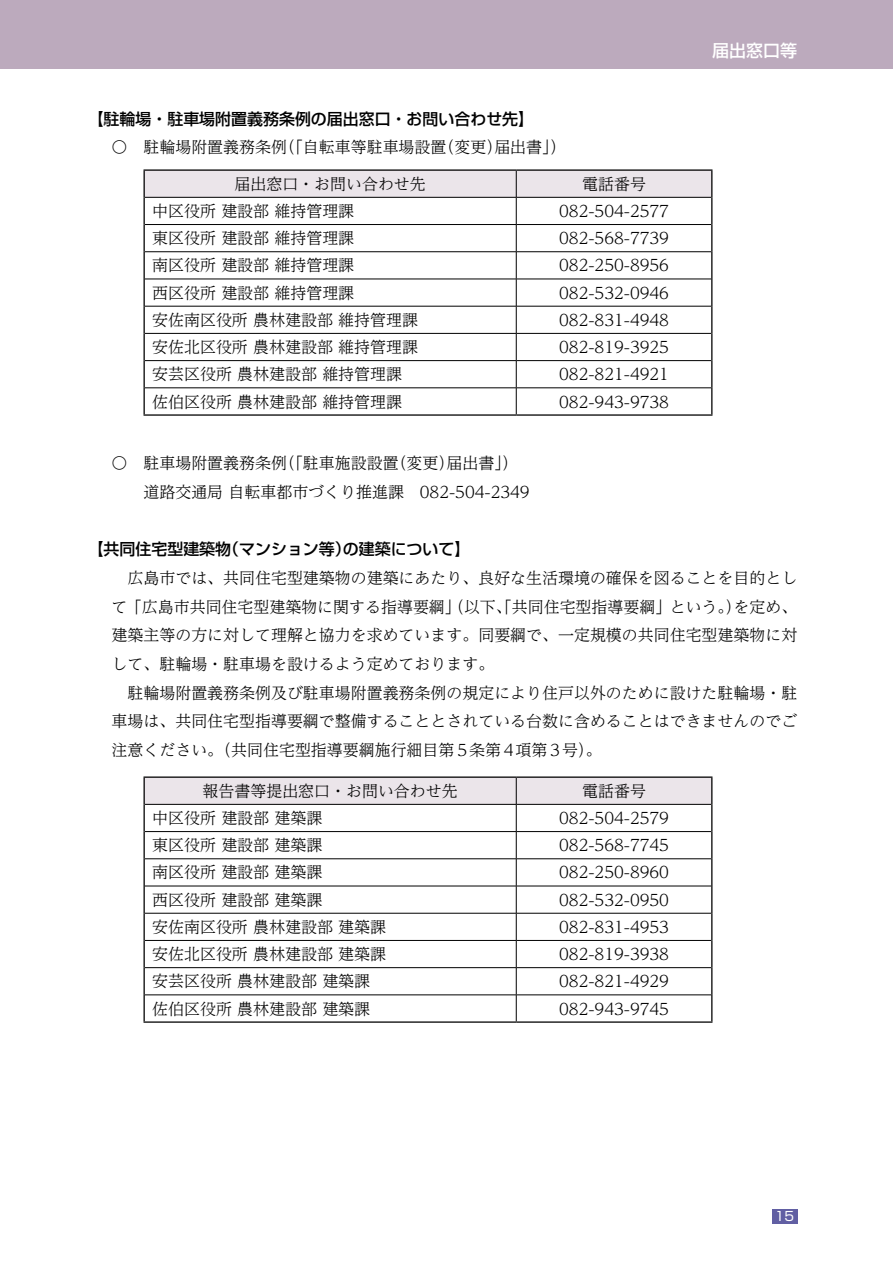
<style>
.page{position:relative;width:893px;height:1263px;background:#fff}
.page>*{position:absolute;margin:0;border:0;box-sizing:border-box;transform-origin:0 0}
.t1{font:500 16.95px "Shin Go Pr 6 N";color:#fff}
.t2{font:300 15.9px/28.7px "UD Reimin Pro";color:#000}
.t3{font:500 15.9px "Shin Go Pr 6 N";color:#000}
.t4{font:12.75px "Shin Go Pr 6 N";color:#fff}
</style>
<div class="page">
<div style="left:772px;top:1209px;width:25px;height:15px;background:#615fa3"></div>
<div style="left:0;top:0;width:893px;height:68px;background:#bcaabd"></div>
<hr style="left:144px;top:169px;width:372px;height:2px;background:#000">
<hr style="left:516px;top:169px;width:196px;height:2px;background:#000">
<svg style="left:144px;top:170px;width:568px;height:244px"></svg>
<hr style="left:144px;top:414px;width:372px;height:2px;background:#000">
<hr style="left:516px;top:414px;width:196px;height:2px;background:#000">
<hr style="left:144px;top:776px;width:372px;height:2px;background:#000">
<hr style="left:516px;top:776px;width:196px;height:2px;background:#000">
<svg style="left:144px;top:777px;width:568px;height:244px"></svg>
<hr style="left:144px;top:1021px;width:372px;height:2px;background:#000">
<hr style="left:516px;top:1021px;width:196px;height:2px;background:#000">
<p class="t3" style="left:88px;top:105px;width:448px">【駐輪場・駐車場附置義務条例の届出窓口・お問い合わせ先】</p>
<p class="t2" style="left:96px;top:132px;width:472px">　〇　駐輪場附置義務条例（「自転車等駐車場設置（変更）届出書」）</p>
<p class="t2" style="left:235px;top:169px;width:193px">届出窓口・お問い合わせ先</p>
<p class="t2" style="left:582px;top:169px;width:65px">電話番号</p>
<p class="t2" style="left:152px;top:196px;width:203px">中区役所 建設部 維持管理課</p>
<p class="t2" style="left:559px;top:196px;width:111px">082-504-2577</p>
<p class="t2" style="left:152px;top:223px;width:203px">東区役所 建設部 維持管理課</p>
<p class="t2" style="left:559px;top:223px;width:111px">082-568-7739</p>
<p class="t2" style="left:152px;top:250px;width:203px">南区役所 建設部 維持管理課</p>
<p class="t2" style="left:559px;top:250px;width:111px">082-250-8956</p>
<p class="t2" style="left:152px;top:278px;width:203px">西区役所 建設部 維持管理課</p>
<p class="t2" style="left:559px;top:278px;width:111px">082-532-0946</p>
<p class="t2" style="left:152px;top:305px;width:267px">安佐南区役所 農林建設部 維持管理課</p>
<p class="t2" style="left:559px;top:305px;width:111px">082-831-4948</p>
<p class="t2" style="left:152px;top:332px;width:267px">安佐北区役所 農林建設部 維持管理課</p>
<p class="t2" style="left:559px;top:332px;width:111px">082-819-3925</p>
<p class="t2" style="left:152px;top:359px;width:251px">安芸区役所 農林建設部 維持管理課</p>
<p class="t2" style="left:559px;top:359px;width:111px">082-821-4921</p>
<p class="t2" style="left:152px;top:387px;width:251px">佐伯区役所 農林建設部 維持管理課</p>
<p class="t2" style="left:559px;top:387px;width:111px">082-943-9738</p>
<p class="t2" style="left:96px;top:448px;width:435px">　〇　駐車場附置義務条例（「駐車施設設置（変更）届出書」）　　　道路交通局 自転車都市づくり推進課　082-504-2349</p>
<p class="t1" style="left:712px;top:37px;width:87px">届出窓口等</p>
<p class="t3" style="left:88px;top:536px;width:384px">【共同住宅型建築物（マンション等）の建築について】</p>
<p class="t2" style="left:112px;top:563px;width:687px">　広島市では、共同住宅型建築物の建築にあたり、良好な生活環境の確保を図ることを目的として「広島市共同住宅型建築物に関する指導要綱」（以下、「共同住宅型指導要綱」という。）を定め、建築主等の方に対して理解と協力を求めています。同要綱で、一定規模の共同住宅型建築物に対して、駐輪場・駐車場を設けるよう定めております。<br>　駐輪場附置義務条例及び駐車場附置義務条例の規定により住戸以外のために設けた駐輪場・駐車場は、共同住宅型指導要綱で整備することとされている台数に含めることはできませんのでご注意ください。（共同住宅型指導要綱施行細目第 5条第 4項第 3号）。</p>
<p class="t2" style="left:203px;top:776px;width:257px">報告書等提出窓口・お問い合わせ先</p>
<p class="t2" style="left:582px;top:776px;width:65px">電話番号</p>
<p class="t2" style="left:152px;top:803px;width:172px">中区役所 建設部 建築課</p>
<p class="t2" style="left:559px;top:803px;width:111px">082-504-2579</p>
<p class="t2" style="left:152px;top:830px;width:172px">東区役所 建設部 建築課</p>
<p class="t2" style="left:559px;top:830px;width:111px">082-568-7745</p>
<p class="t2" style="left:152px;top:857px;width:172px">南区役所 建設部 建築課</p>
<p class="t2" style="left:559px;top:857px;width:111px">082-250-8960</p>
<p class="t2" style="left:152px;top:885px;width:172px">西区役所 建設部 建築課</p>
<p class="t2" style="left:559px;top:885px;width:111px">082-532-0950</p>
<p class="t2" style="left:152px;top:912px;width:235px">安佐南区役所 農林建設部 建築課</p>
<p class="t2" style="left:559px;top:912px;width:111px">082-831-4953</p>
<p class="t2" style="left:152px;top:939px;width:235px">安佐北区役所 農林建設部 建築課</p>
<p class="t2" style="left:559px;top:939px;width:111px">082-819-3938</p>
<p class="t2" style="left:152px;top:966px;width:219px">安芸区役所 農林建設部 建築課</p>
<p class="t2" style="left:559px;top:966px;width:111px">082-821-4929</p>
<p class="t2" style="left:152px;top:994px;width:219px">佐伯区役所 農林建設部 建築課</p>
<p class="t2" style="left:559px;top:994px;width:111px">082-943-9745</p>
<p class="t4" style="left:775px;top:1206px;width:21px">15</p>
</div>
